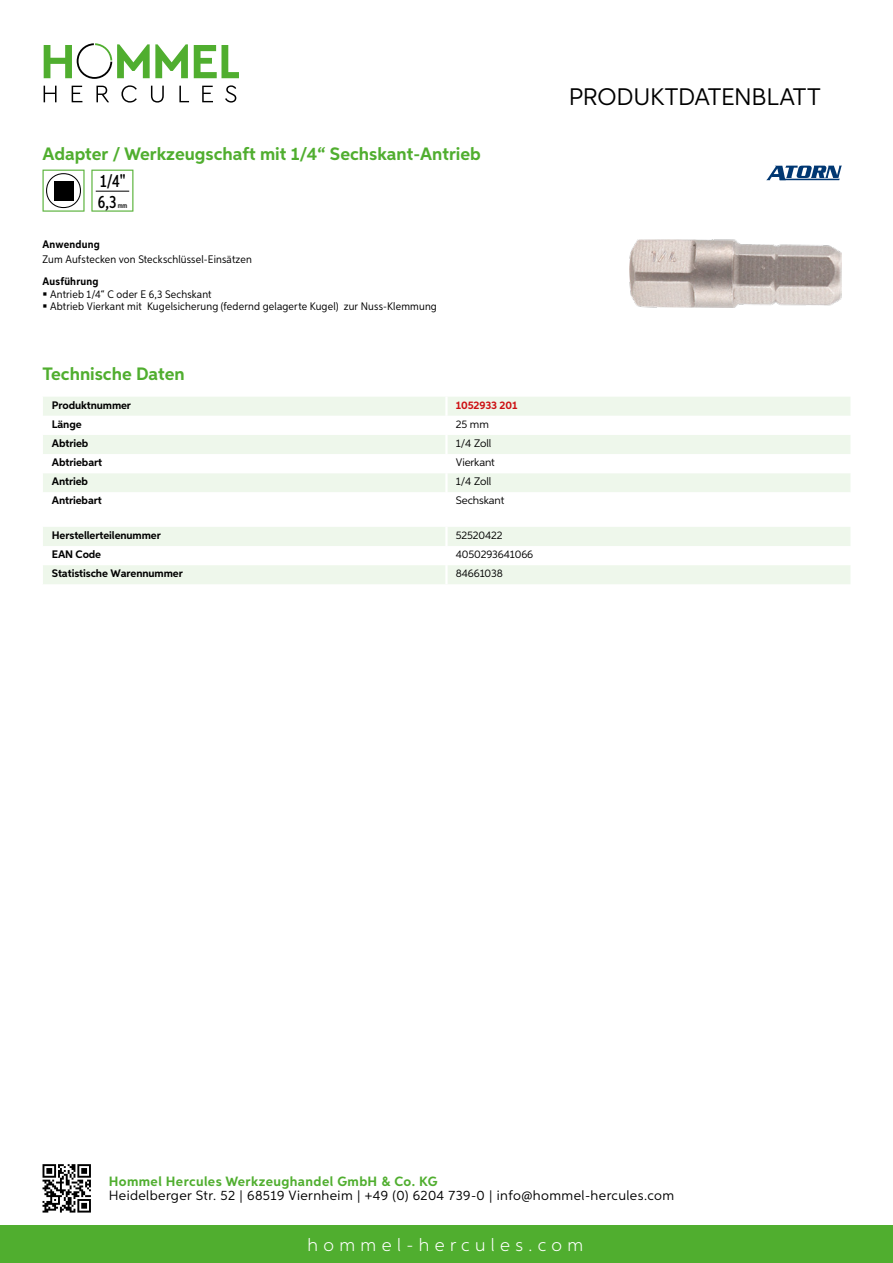
<style>
.page{position:relative;width:893px;height:1263px;background:#fff}
.page>*{position:absolute;margin:0;border:0;box-sizing:border-box;transform-origin:0 0}
.t1{font:24px "Aspira";letter-spacing:-.01em;color:#000}
.t2{font:700 18px "Aspira";color:#50ae2f}
.t3{font:300 18px "Aspira";letter-spacing:.3em;color:#fff}
.t4{font:500 17.85px/20.4px "Aspira XX Nar";color:#000}
.t5{font:13.5px "Aspira";letter-spacing:.03em;color:#000}
.t6{font:700 13.5px "Aspira";letter-spacing:.03em;color:#50ae2f}
.t7{font:10.95px/12.8px "Aspira Nar";letter-spacing:.015em;color:#000}
.t8{font:700 10.95px "Aspira";letter-spacing:-.01em;color:#000}
.t9{font:10.95px "Aspira";letter-spacing:-.01em;color:#000}
.t10{font:700 10.95px "Aspira Nar";letter-spacing:.02em;color:#000}
.t11{font:700 10.95px "Aspira";letter-spacing:-.01em;color:#cd1013}
.t12{font:500 7.35px "Aspira XX Nar";color:#000}
</style>
<div class="page">
<div style="left:0;top:1226px;width:893px;height:37px;background:#50ae2f"></div>
<svg style="left:43px;top:1164px;width:48px;height:48px"></svg>
<svg style="left:194px;top:45px;width:45px;height:33px"></svg>
<svg style="left:44px;top:43px;width:144px;height:36px"></svg>
<svg style="left:44px;top:86px;width:13px;height:16px"></svg>
<svg style="left:72px;top:86px;width:10px;height:16px"></svg>
<svg style="left:96px;top:86px;width:13px;height:16px"></svg>
<svg style="left:121px;top:85px;width:16px;height:18px"></svg>
<svg style="left:151px;top:86px;width:13px;height:17px"></svg>
<svg style="left:179px;top:86px;width:10px;height:16px"></svg>
<svg style="left:202px;top:86px;width:11px;height:16px"></svg>
<svg style="left:225px;top:85px;width:11px;height:18px"></svg>
<div style="left:43px;top:397px;width:807px;height:19px;background:#eef7eb"></div>
<svg style="left:43px;top:435px;width:807px;height:57px;fill:#eef7eb"></svg>
<hr style="left:445px;top:397px;width:3px;height:19px;background:#fff">
<hr style="left:445px;top:435px;width:3px;height:19px;background:#fff">
<hr style="left:445px;top:454px;width:3px;height:19px;background:#fff">
<hr style="left:445px;top:473px;width:3px;height:19px;background:#fff">
<svg style="left:43px;top:527px;width:807px;height:57px"></svg>
<hr style="left:445px;top:565px;width:3px;height:19px;background:#fff">
<svg style="left:43px;top:170px;width:42px;height:42px"></svg>
<div style="left:54px;top:181px;width:19px;height:19px;background:#000"></div>
<svg style="left:91px;top:170px;width:42px;height:42px"></svg>
<hr style="left:96px;top:191px;width:33px;height:1px;background:#000">
<img style="left:629px;top:239px;width:213px;height:68px">
<svg style="left:766px;top:166px;width:76px;height:14px"></svg>
<h2 class="t2" style="left:43px;top:142px;width:440px">Adapter / Werkzeugschaft mit 1/4“ Sechskant-Antrieb</h2>
<h3 class="t4" style="left:98px;top:171px;width:29px">1/4"<br>6,3</h3>
<p class="t12" style="left:118px;top:201px;width:11px">mm</p>
<p class="t10" style="left:43px;top:237px;width:59px">Anwendung</p>
<p class="t7" style="left:43px;top:252px;width:211px">Zum Aufstecken von Steckschlüssel-Einsätzen</p>
<p class="t10" style="left:43px;top:274px;width:58px">Ausführung</p>
<p class="t7" style="left:50px;top:287px;width:388px">Antrieb 1/4“ C oder E 6,3 Sechskant<br>Abtrieb Vierkant mit Kugelsicherung (federnd gelagerte Kugel) zur Nuss-Klemmung</p>
<h2 class="t2" style="left:43px;top:362px;width:144px">Technische Daten</h2>
<p class="t8" style="left:52px;top:398px;width:81px">Produktnummer</p>
<p class="t11" style="left:456px;top:398px;width:63px">1052933 201</p>
<p class="t8" style="left:52px;top:417px;width:31px">Länge</p>
<p class="t9" style="left:456px;top:417px;width:35px">25 mm</p>
<p class="t8" style="left:52px;top:436px;width:38px">Abtrieb</p>
<p class="t9" style="left:456px;top:436px;width:37px">1/4 Zoll</p>
<p class="t8" style="left:52px;top:455px;width:52px">Abtriebart</p>
<p class="t9" style="left:456px;top:456px;width:40px">Vierkant</p>
<p class="t8" style="left:52px;top:475px;width:38px">Antrieb</p>
<p class="t9" style="left:456px;top:475px;width:37px">1/4 Zoll</p>
<p class="t8" style="left:52px;top:494px;width:51px">Antriebart</p>
<p class="t9" style="left:456px;top:494px;width:50px">Sechskant</p>
<p class="t8" style="left:52px;top:528px;width:111px">Herstellerteilenummer</p>
<p class="t9" style="left:456px;top:528px;width:48px">52520422</p>
<p class="t8" style="left:52px;top:547px;width:51px">EAN Code</p>
<p class="t9" style="left:456px;top:547px;width:79px">4050293641066</p>
<p class="t8" style="left:52px;top:566px;width:132px">Statistische Warennummer</p>
<p class="t9" style="left:456px;top:567px;width:49px">84661038</p>
<h1 class="t1" style="left:569px;top:82px;width:253px">Produktdatenblatt</h1>
<p class="t6" style="left:109px;top:1172px;width:330px">Hommel Hercules Werkzeughandel GmbH &amp; Co. KG</p>
<p class="t5" style="left:109px;top:1187px;width:567px">Heidelberger Str. 52 | 68519 Viernheim | +49 (0) 6204 739-0 | info@hommel-hercules.com</p>
<h2 class="t3" style="left:307px;top:1234px;width:277px">hommel-hercules.com</h2>
</div>
